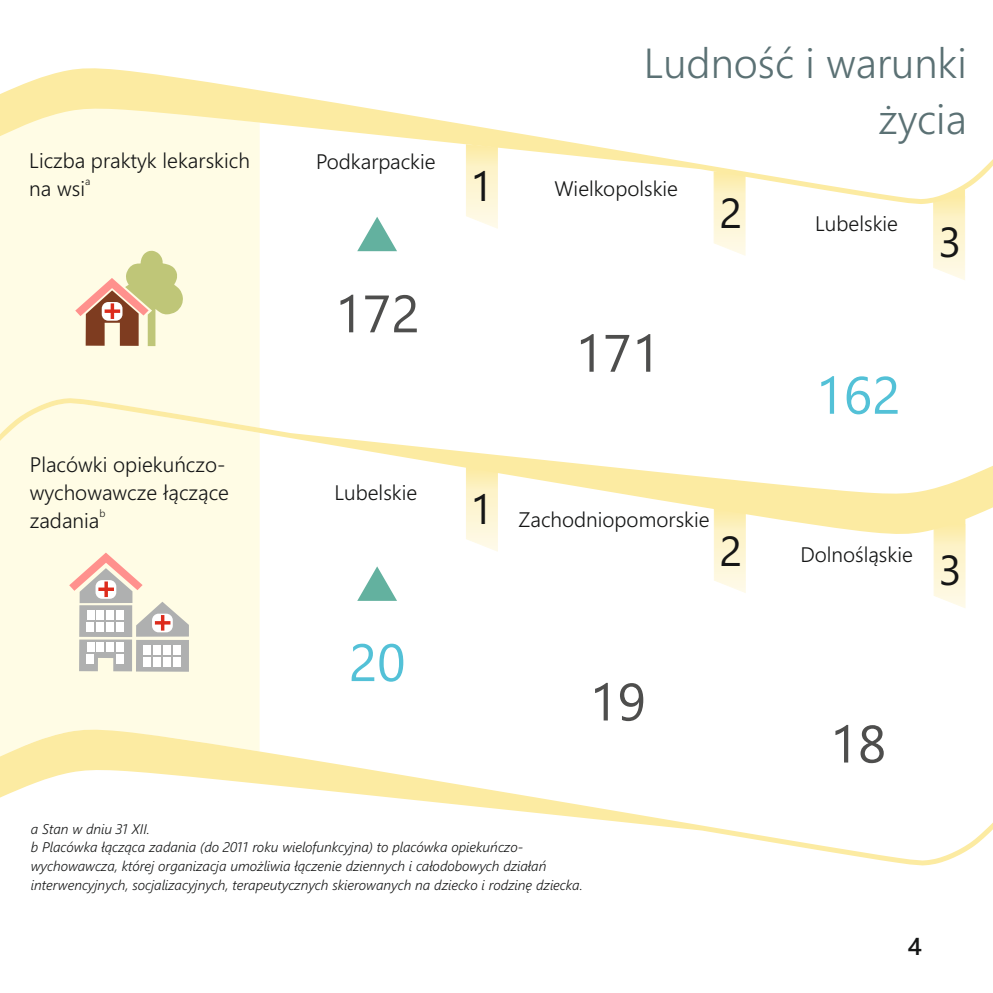
<style>
.page{position:relative;width:993px;height:993px;background:#fff}
.page>*{position:absolute;margin:0;border:0;box-sizing:border-box;transform-origin:0 0}
.t1{font:300 42px/55.8px "Segoe UI";color:#5b7174;text-align:right}
.t2{font:600 24.5px "Segoe UI";color:#151616}
.t3{font:300 21px/28px "Segoe UI";color:#151616}
.t4{font:italic 300 14px/18.6px "Segoe UI";color:#151616}
.t5{font:300 10.5px "Segoe UI";color:#151616}
</style>
<div class="page">
<div style="left:0;top:534px;width:259px;height:194px;background:#fffce5"></div>
<div style="left:0;top:204px;width:259px;height:194px;background:#fffce5"></div>
<svg style="left:0;top:398px;width:308px;height:136px;background:#fefbe5"></svg>
<svg style="left:290px;top:435px;width:702px;height:99px"></svg>
<svg style="left:0;top:728px;width:992px;height:137px"></svg>
<svg style="left:0;top:729px;width:702px;height:98px"></svg>
<svg style="left:0;top:160px;width:992px;height:44px"></svg>
<svg style="left:0;top:68px;width:700px;height:99px"></svg>
<svg style="left:75px;top:250px;width:108px;height:96px;background:#dac7a3"></svg>
<svg style="left:69px;top:552px;width:120px;height:119px"></svg>
<svg style="left:357px;top:217px;width:40px;height:34px"></svg>
<svg style="left:358px;top:566px;width:39px;height:34px"></svg>
<svg style="left:465px;top:144px;width:33px;height:85px;background:#fdf4d1"></svg>
<svg style="left:712px;top:171px;width:33px;height:85px;background:#fdf5d2"></svg>
<svg style="left:465px;top:466px;width:33px;height:86px;background:#fdf4d0"></svg>
<svg style="left:713px;top:508px;width:33px;height:85px;background:#fdf4d1"></svg>
<svg style="left:835px;top:728px;width:12px;height:34px"></svg>
<svg style="left:860px;top:728px;width:23px;height:34px"></svg>
<svg style="left:932px;top:188px;width:33px;height:92px;background:#fdf4d1"></svg>
<svg style="left:932px;top:516px;width:33px;height:92px;background:#fdf4cd"></svg>
<h3 class="t3" style="left:29px;top:148px;width:222px">Liczba praktyk lekarskich</h3>
<p class="t5" style="left:85px;top:177px;width:7px">a</p>
<h3 class="t3" style="left:29px;top:176px;width:57px">na wsi</h3>
<h3 class="t3" style="left:316px;top:150px;width:121px">Podkarpackie</h3>
<h1 class="t1" style="left:643px;top:39px;width:324px">Ludność i warunki życia</h1>
<h3 class="t3" style="left:554px;top:176px;width:125px">Wielkopolskie</h3>
<h3 class="t3" style="left:815px;top:212px;width:84px">Lubelskie</h3>
<h3 class="t3" style="left:30px;top:452px;width:201px">Placówki opiekuńczo&shy;wychowawcze łączące</h3>
<p class="t5" style="left:99px;top:509px;width:8px">b</p>
<h3 class="t3" style="left:30px;top:508px;width:71px">zadania</h3>
<h3 class="t3" style="left:334px;top:480px;width:84px">Lubelskie</h3>
<h3 class="t3" style="left:518px;top:507px;width:192px">Zachodniopomorskie</h3>
<h3 class="t3" style="left:800px;top:542px;width:114px">Dolnośląskie</h3>
<p class="t4" style="left:31px;top:820px;width:553px">a Stan w dniu 31 XII.<br>b Placówka łącząca zadania (do 2011 roku wielofunkcyjna) to placówka opiekuńczo&shy;wychowawcza, której organizacja umożliwia łączenie dziennych i całodobowych działań interwencyjnych, socjalizacyjnych, terapeutycznych skierowanych na dziecko i rodzinę dziecka.</p>
<h2 class="t2" style="left:907px;top:936px;width:16px">4</h2>
</div>
